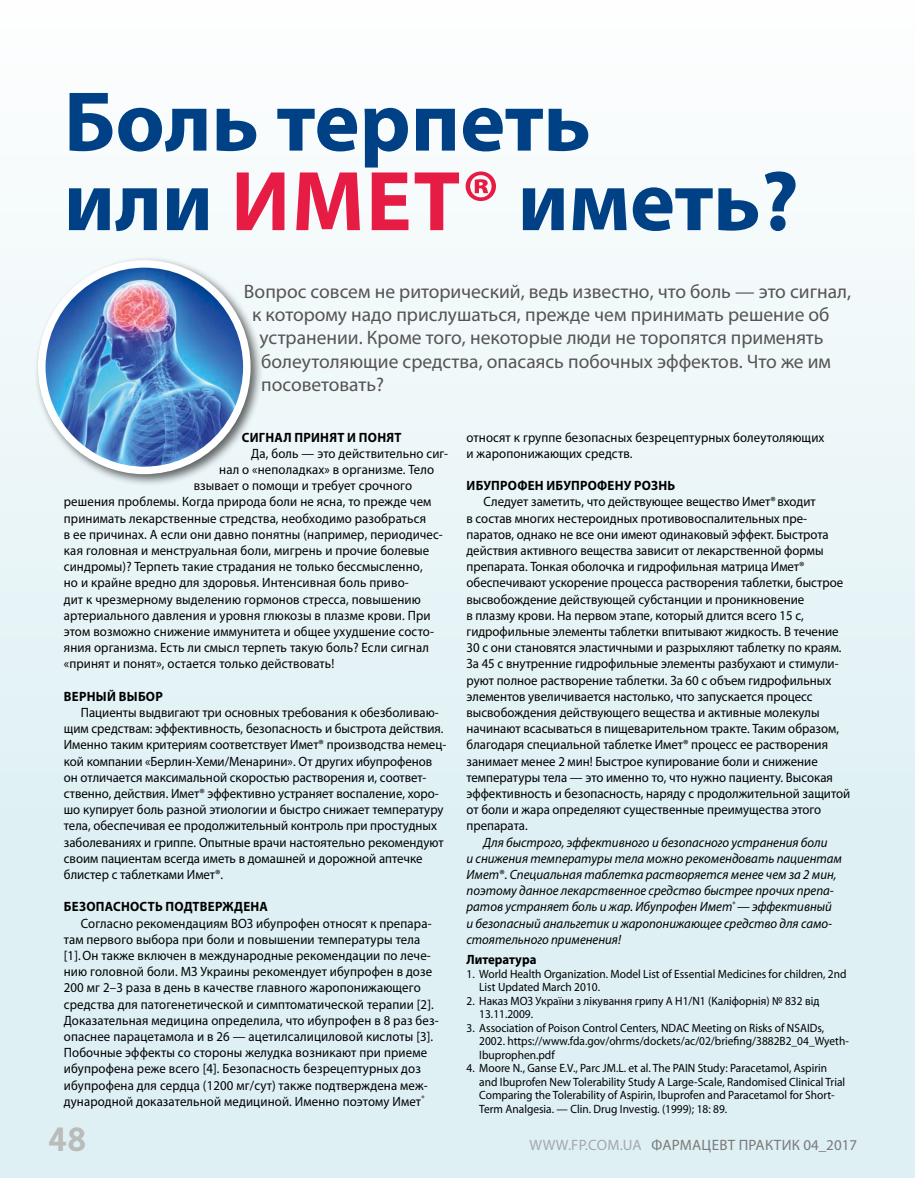
<style>
.page{position:relative;width:915px;height:1178px;background:#fff}
.page>*{position:absolute;margin:0;border:0;box-sizing:border-box;transform-origin:0 0}
.t1{font:700 85.5px/79.5px "Myriad Pro";color:#004084}
.t2{font:700 34.5px "News Paper C";color:#babbbb}
.t3{font:19.5px "Myriad Pro";color:#565454}
.t4{font:15px "Myriad Pro";color:#7a7a7a}
.t5{font:15px "Myriad Pro";letter-spacing:.02em;color:#a5a8a8}
.t6{font:13.5px/16.2px "Myriad Pro";color:#000;scale:.95 1}
.t7{font:italic 13.5px/16.2px "Myriad Pro";color:#000;scale:.95 1}
.t8{font:700 13.5px "Myriad Pro";letter-spacing:.02em;color:#000;scale:.95 1}
.t9{font:700 13.5px "Myriad Pro";color:#000;scale:.95 1}
.t10{font:12px/13.5px "Myriad Pro";color:#000;scale:.95 1}
.s1{color:#e61c45}
.s2{font-style:normal}
</style>
<div class="page">
<div style="left:0;top:0;width:914px;height:1178px;background:linear-gradient(to bottom,#fbfdfd,#d8edf2)"></div>
<div style="left:33px;top:256px;width:230px;height:230px;background:#000;opacity:.6"></div>
<img style="left:42px;top:264px;width:205px;height:206px">
<div style="left:38px;top:260px;width:212px;height:214px;border:8px solid #fff;border-radius:50%"></div>
<h1 class="t1" style="left:64px;top:79px;width:736px">Боль терпеть<br>или <span class="s1">Имет®</span> иметь?</h1>
<h3 class="t3" style="left:244px;top:279px;width:608px">Вопрос совсем не риторический, ведь известно, что боль — это сигнал,</h3>
<h3 class="t3" style="left:252px;top:302px;width:578px">к которому надо прислушаться, прежде чем принимать решение об</h3>
<h3 class="t3" style="left:259px;top:326px;width:565px">устранении. Кроме того, некоторые люди не торопятся применять</h3>
<h3 class="t3" style="left:261px;top:349px;width:571px">болеутоляющие средства, опасаясь побочных эффектов. Что же им</h3>
<h3 class="t3" style="left:261px;top:373px;width:124px">посоветовать?</h3>
<p class="t8" style="left:242px;top:428px;width:169px">Сигнал принят и понят</p>
<p class="t6" style="left:251px;top:445px;width:209px">Да, боль — это действительно сиг-</p>
<p class="t6" style="left:219px;top:461px;width:228px">нал о «неполадках» в организме. Тело</p>
<p class="t6" style="left:194px;top:477px;width:231px">взывает о помощи и требует срочного</p>
<p class="t6" style="left:64px;top:493px;width:388px">решения проблемы. Когда природа боли не ясна, то прежде чем</p>
<p class="t6" style="left:64px;top:510px;width:382px">принимать лекарственные стредства, необходимо разобраться</p>
<p class="t6" style="left:64px;top:526px;width:400px">в ее причинах. А если они давно понятны (например, периодичес-</p>
<p class="t6" style="left:64px;top:542px;width:386px">кая головная и менструальная боли, мигрень и прочие болевые</p>
<p class="t6" style="left:64px;top:558px;width:379px">синдромы)? Терпеть такие страдания не только бессмысленно,</p>
<p class="t6" style="left:64px;top:574px;width:364px">но и крайне вредно для здоровья. Интенсивная боль приво-</p>
<p class="t6" style="left:64px;top:591px;width:377px">дит к чрезмерному выделению гормонов стресса, повышению</p>
<p class="t6" style="left:64px;top:607px;width:387px">артериального давления и уровня глюкозы в плазме крови. При</p>
<p class="t6" style="left:64px;top:623px;width:391px">этом возможно снижение иммунитета и общее ухудшение состо-</p>
<p class="t6" style="left:64px;top:639px;width:385px">яния организма. Есть ли смысл терпеть такую боль? Если сигнал</p>
<p class="t6" style="left:64px;top:655px;width:286px">«принят и понят», остается только действовать!</p>
<p class="t8" style="left:64px;top:687px;width:105px">Верный выбор</p>
<p class="t6" style="left:64px;top:704px;width:404px;text-indent:17px">Пациенты выдвигают три основных требования к обезболиваю&shy;щим средствам: эффективность, безопасность и быстрота действия.<br>Именно таким критериям соответствует Имет® производства немец&shy;кой компании «Берлин-Хеми/Менарини». От других ибупрофенов он отличается максимальной скоростью растворения и, соответ&shy;ственно, действия. Имет® эффективно устраняет воспаление, хоро&shy;шо купирует боль разной этиологии и быстро снижает температуру тела, обеспечивая ее продолжительный контроль при простудных заболеваниях и гриппе. Опытные врачи настоятельно рекомендуют своим пациентам всегда иметь в домашней и дорожной аптечке блистер с таблетками Имет®.</p>
<p class="t8" style="left:64px;top:898px;width:216px">Безопасность подтверждена</p>
<p class="t6" style="left:64px;top:915px;width:396px;text-indent:17px">Согласно рекомендациям ВОЗ ибупрофен относят к препара&shy;там первого выбора при боли и повышении температуры тела [1].Он также включен в международные рекомендации по лече&shy;нию головной боли. МЗ Украины рекомендует ибупрофен в дозе 200 мг 2–3 раза в день в качестве главного жаропонижающего средства для патогенетической и симптоматической терапии [2].<br>Доказательная медицина определила, что ибупрофен в 8 раз без&shy;опаснее парацетамола и в 26 — ацетилсалициловой кислоты [3].<br>Побочные эффекты со стороны желудка возникают при приеме ибупрофена реже всего [4]. Безопасность безрецептурных доз ибупрофена для сердца (1200 мг/сут) также подтверждена меж&shy;дународной доказательной медициной. Именно поэтому Имет<sup>®</sup></p>
<h2 class="t2" style="left:47px;top:1120px;width:42px">48</h2>
<p class="t6" style="left:466px;top:429px;width:378px">относят к группе безопасных безрецептурных болеутоляющих и жаропонижающих средств.</p>
<p class="t8" style="left:466px;top:477px;width:221px">Ибупрофен ибупрофену рознь</p>
<p class="t6" style="left:466px;top:493px;width:405px;text-indent:17px">Следует заметить, что действующее вещество Имет®входит<br>в состав многих нестероидных противовоспалительных пре&shy;паратов, однако не все они имеют одинаковый эффект. Быстрота действия активного вещества зависит от лекарственной формы препарата. Тонкая оболочка и гидрофильная матрица Имет® обеспечивают ускорение процесса растворения таблетки, быстрое высвобождение действующей субстанции и проникновение<br>в плазму крови. На первом этапе, который длится всего 15 с, гидрофильные элементы таблетки впитывают жидкость. В течение 30 с они становятся эластичными и разрыхляют таблетку по краям.<br>За 45 с внутренние гидрофильные элементы разбухают и стимули&shy;руют полное растворение таблетки. За 60 с объем гидрофильных элементов увеличивается настолько, что запускается процесс высвобождения действующего вещества и активные молекулы начинают всасываться в пищеварительном тракте. Таким образом, благодаря специальной таблетке Имет® процесс ее растворения занимает менее 2 мин! Быстрое купирование боли и снижение температуры тела — это именно то, что нужно пациенту. Высокая эффективность и безопасность, наряду с продолжительной защитой от боли и жара определяют существенные преимущества этого препарата.</p>
<p class="t7" style="left:466px;top:834px;width:397px;text-indent:17px">Для быстрого, эффективного и безопасного устранения боли<br>и снижения температуры тела можно рекомендовать пациентам Имет<span class="s2">®</span>. Специальная таблетка растворяется менее чем за 2 мин, поэтому данное лекарственное средство быстрее прочих препа&shy;ратов устраняет боль и жар. Ибупрофен Имет<sup>®</sup> — эффективный и безопасный анальгетик и жаропонижающее средство для само&shy;стоятельного применения!</p>
<p class="t9" style="left:466px;top:951px;width:75px">Литература</p>
<p class="t10" style="left:479px;top:967px;width:388px;text-indent:-13px">1. World Health Organization. Model List of Essential Medicines for children, 2nd<br>List Updated March 2010.</p>
<p class="t10" style="left:479px;top:994px;width:359px;text-indent:-13px">2. Наказ МОЗ України з лікування грипу А Н1/N1 (Каліфорнія) № 832 від<br>13.11.2009.</p>
<p class="t10" style="left:479px;top:1021px;width:390px;text-indent:-13px">3. Association of Poison Control Centers, NDAC Meeting on Risks of NSAIDs,<br>2002. https://www.fda.gov/ohrms/dockets/ac/02/briefing/3882B2_04_Wyeth-<br>Ibuprophen.pdf</p>
<p class="t10" style="left:479px;top:1061px;width:386px;text-indent:-13px">4. Moore N., Ganse E.V., Parc JM.L. et al. The PAIN Study: Paracetamol, Aspirin and Ibuprofen New Tolerability Study A Large-Scale, Randomised Clinical Trial Comparing the Tolerability of Aspirin, Ibuprofen and Paracetamol for Short-Term Analgesia. — Clin. Drug Investig. (1999); 18: 89.</p>
<p class="t5" style="left:529px;top:1135px;width:104px">www.fp.com.ua</p>
<p class="t4" style="left:651px;top:1135px;width:21px">Фармацевт</p>
<p class="t4" style="left:738px;top:1135px;width:20px">Практик</p>
<p class="t4" style="left:803px;top:1135px;width:55px">04_2017</p>
</div>
